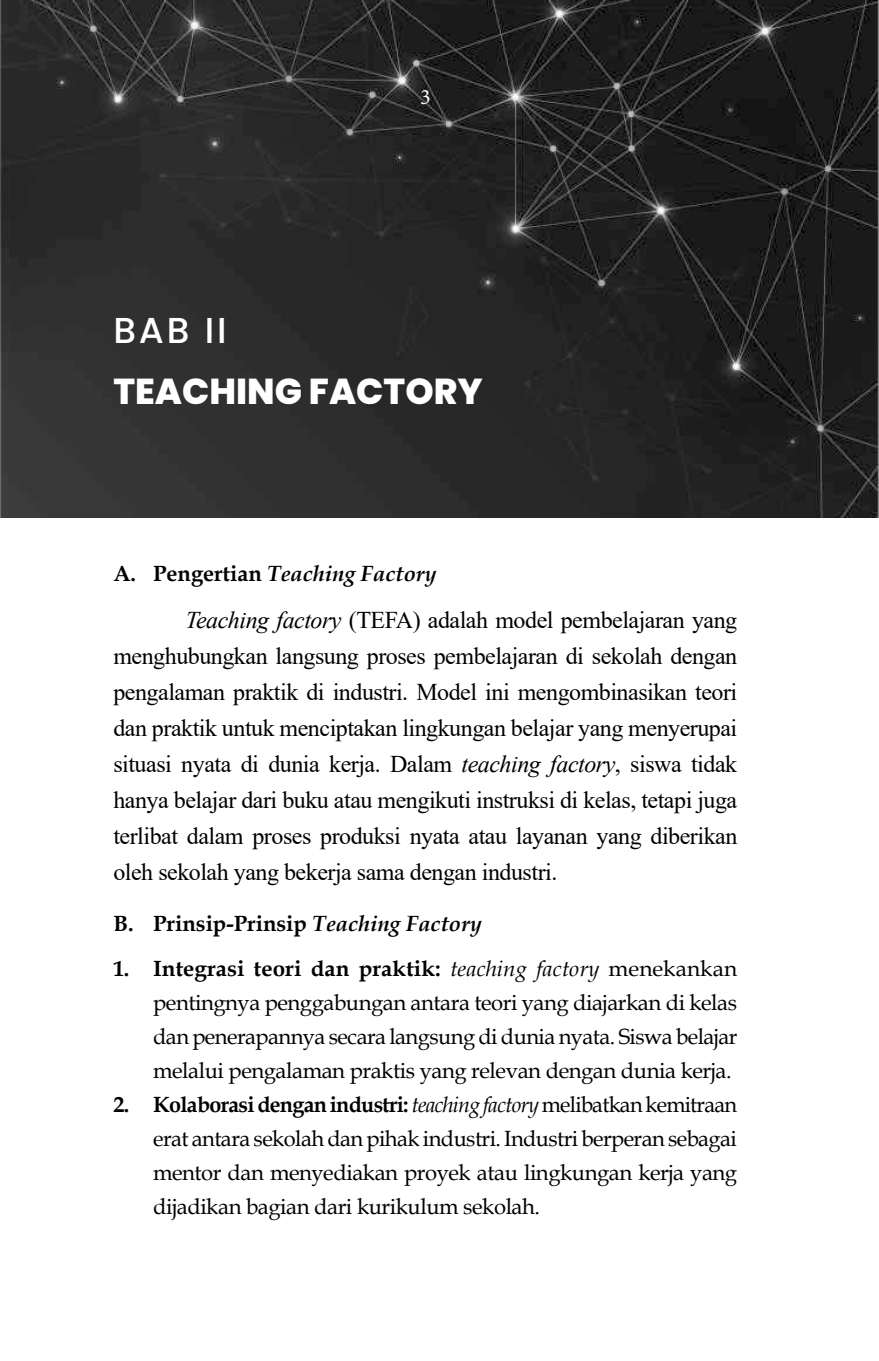
<style>
.page{position:relative;width:879px;height:1361px;background:#fff}
.page>*{position:absolute;margin:0;border:0;box-sizing:border-box;transform-origin:0 0}
.t1{font:800 36px "Poppins";color:#fff}
.t2{font:500 36px "Poppins";color:#fff}
.t3{font:24px/36px "Times New Roman";letter-spacing:-.02em;color:#000;text-align:justify}
.t4{font:22px/34px "Book Antiqua";letter-spacing:-.02em;color:#000;text-align:justify}
.t5{font:700 22px "Book Antiqua";color:#000}
.t6{font:italic 700 22px "Book Antiqua";color:#000}
.t7{font:22px "Minion Pro";color:#fff}
.s1{font-style:normal}
.s2{font-style:italic}
.s3{font-weight:700}
</style>
<div class="page">
<img style="left:0;top:0;width:879px;height:517px">
<p class="t7" style="left:420px;top:82px;width:12px">3</p>
<h1 class="t2" style="left:113px;top:309px;width:115px">BAB II</h1>
<h1 class="t1" style="left:113px;top:371px;width:371px">TEACHING FACTORY</h1>
<p class="t6" style="left:113px;top:558px;width:325px"><span class="s1">A. Pengertian</span> Teaching Factory</p>
<p class="t3" style="left:113px;top:601px;width:625px;text-indent:72px"><span class="s2">Teaching factory</span> (TEFA) adalah model pembelajaran yang menghubungkan langsung proses pembelajaran di sekolah dengan pengalaman praktik di industri. Model ini mengombinasikan teori dan praktik untuk menciptakan lingkungan belajar yang menyerupai situasi nyata di dunia kerja. Dalam <span class="s2">teaching factory</span>, siswa tidak hanya belajar dari buku atau mengikuti instruksi di kelas, tetapi juga terlibat dalam proses produksi nyata atau layanan yang diberikan oleh sekolah yang bekerja sama dengan industri.</p>
<p class="t5" style="left:113px;top:908px;width:370px">B. Prinsip-Prinsip <span class="s2">Teaching Factory</span></p>
<p class="t4" style="left:153px;top:951px;width:586px;text-indent:-40px"><span class="s3">1. Integrasi teori dan praktik:</span> <span class="s2">teaching factory</span> menekankan pentingnya penggabungan antara teori yang diajarkan di kelas dan penerapannya secara langsung di dunia nyata. Siswa belajar melalui pengalaman praktis yang relevan dengan dunia kerja.</p>
<p class="t4" style="left:153px;top:1087px;width:585px;text-indent:-40px"><span class="s3">2. Kolaborasi dengan industri:</span> <span class="s2">teaching factory</span> melibatkan kemitraan erat antara sekolah dan pihak industri. Industri berperan sebagai mentor dan menyediakan proyek atau lingkungan kerja yang dijadikan bagian dari kurikulum sekolah.</p>
</div>
